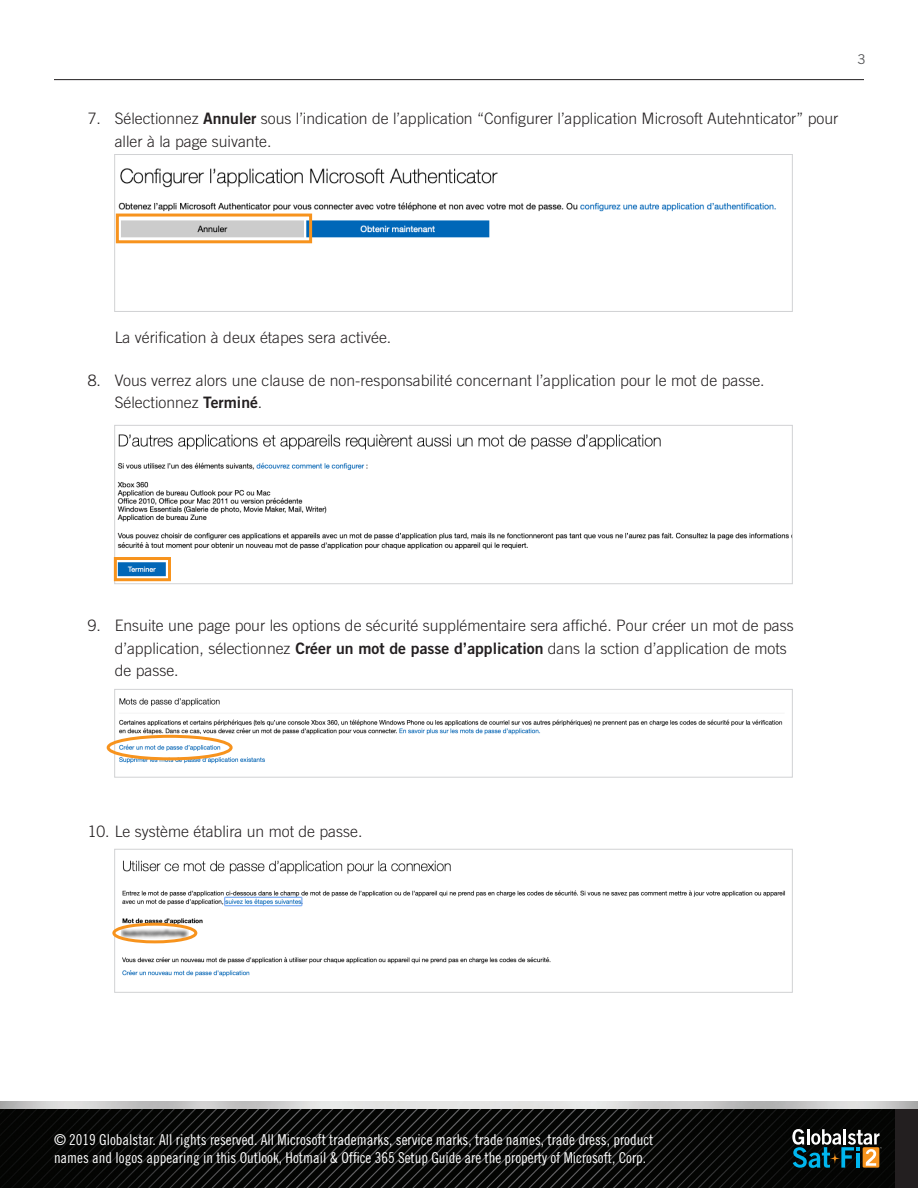
<style>
.page{position:relative;width:918px;height:1188px;background:#fff}
.page>*{position:absolute;margin:0;border:0;box-sizing:border-box;transform-origin:0 0}
.t1{font:300 15.75px/22.5px "Trade Gothic";color:#231f20}
.t2{font:15px/18px "Trade Gothic Cond Eighteen";color:#fff}
.t3{font:13.5px "Trade Gothic";color:#57585a}
.s1{font-family:"Trade Gothic Bold Two";font-weight:400}
</style>
<div class="page">
<div style="left:0;top:1104px;width:918px;height:84px;background:#231f20"></div>
<img style="left:0;top:1109px;width:895px;height:79px">
<svg style="left:792px;top:1129px;width:90px;height:39px;background:#475c5b"></svg>
<img style="left:0;top:1102px;width:918px;height:7px">
<hr style="left:54px;top:79px;width:810px;height:1px;background:#231f20">
<img style="left:117px;top:434px;width:672px;height:143px">
<div style="left:114px;top:425px;width:679px;height:159px;border:1px solid #d1d2d4"></div>
<img style="left:116px;top:698px;width:667px;height:66px">
<div style="left:114px;top:689px;width:679px;height:88px;border:1px solid #d1d2d4"></div>
<img style="left:119px;top:860px;width:666px;height:117px">
<div style="left:114px;top:849px;width:679px;height:144px;border:1px solid #d1d2d4"></div>
<div style="left:107px;top:735px;width:126px;height:25px;border:3px solid #f7931d;border-radius:50%"></div>
<div style="left:112px;top:923px;width:85px;height:20px;border:3px solid #f7931d;border-radius:50%"></div>
<img style="left:116px;top:168px;width:660px;height:76px">
<div style="left:114px;top:154px;width:679px;height:158px;border:1px solid #d1d2d4"></div>
<div style="left:114px;top:557px;width:57px;height:24px;border:3px solid #f7931d"></div>
<div style="left:116px;top:214px;width:196px;height:29px;border:3px solid #f7931d"></div>
<p class="t1" style="left:115px;top:107px;width:725px;text-indent:-27px">7. Sélectionnez <span class="s1">Annuler</span> sous l’indication de l’application “Configurer l’application Microsoft Autehnticator” pour aller à la page suivante.</p>
<p class="t3" style="left:857px;top:52px;width:10px">3</p>
<p class="t1" style="left:115px;top:326px;width:278px">La vérification à deux étapes sera activée.</p>
<p class="t1" style="left:115px;top:369px;width:651px;text-indent:-27px">8. Vous verrez alors une clause de non-responsabilité concernant l’application pour le mot de passe.<br>Sélectionnez <span class="s1">Terminé</span>.</p>
<p class="t1" style="left:115px;top:614px;width:681px;text-indent:-27px">9. Ensuite une page pour les options de sécurité supplémentaire sera affiché. Pour créer un mot de pass d’application, sélectionnez <span class="s1">Créer un mot de passe d’application</span> dans la sction d’application de mots de passe.</p>
<p class="t1" style="left:88px;top:820px;width:276px">10. Le système établira un mot de passe.</p>
<p class="t2" style="left:54px;top:1131px;width:601px">© 2019 Globalstar. All rights reserved. All Microsoft trademarks, service marks, trade names, trade dress, product names and logos appearing in this Outlook, Hotmail &amp; Office 365 Setup Guide are the property of Microsoft, Corp.</p>
</div>
